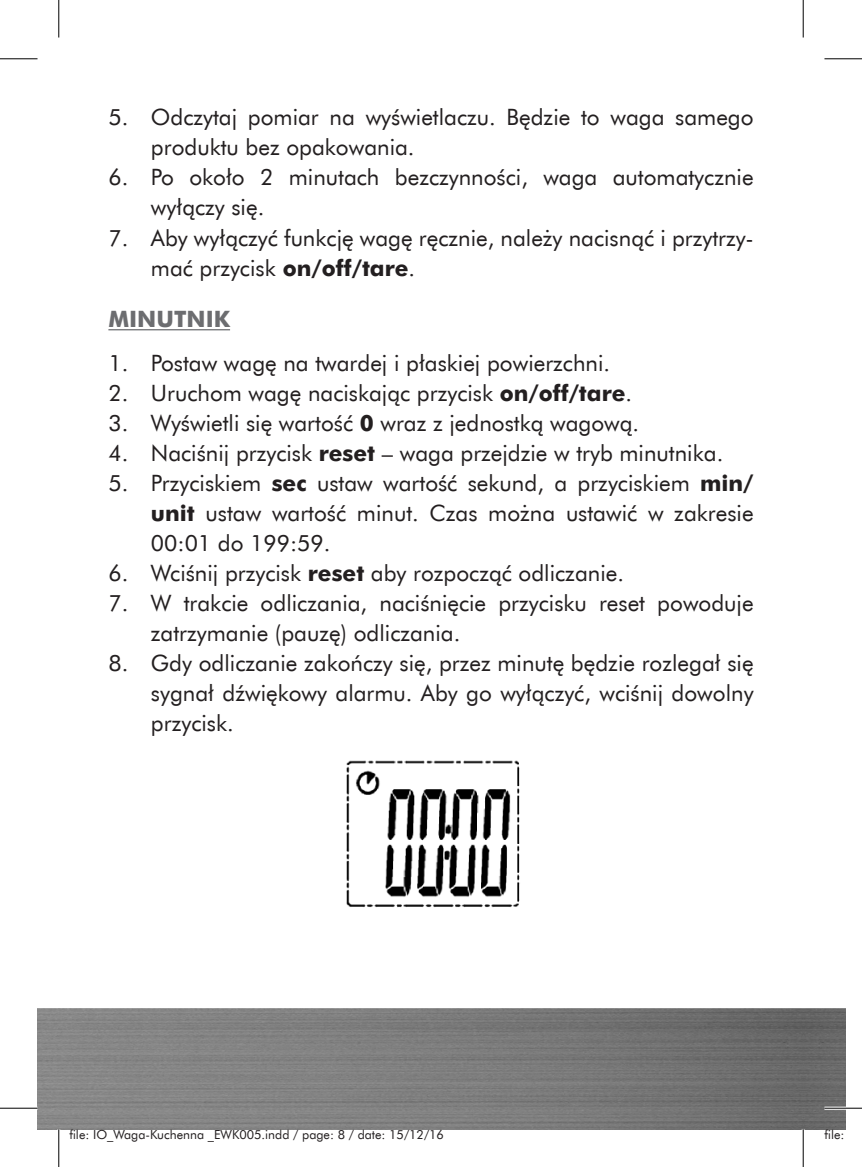
<style>
.page{position:relative;width:862px;height:1167px;background:#fff}
.page>*{position:absolute;margin:0;border:0;box-sizing:border-box;transform-origin:0 0}
.t1{font:22.5px/30px "Futura EU";color:#231f20}
.t2{font:700 22.5px "Futura EU";color:#6c6d70}
.t3{font:12.5px "Futura EU";color:#231f20}
.s1{font-weight:700}
</style>
<div class="page">
<img style="left:38px;top:1008px;width:807px;height:121px">
<hr style="left:108px;top:329px;width:122px;height:1px;background:#6c6d70">
<img style="left:346px;top:760px;width:174px;height:147px">
<hr style="left:824px;top:1106px;width:38px;height:3px;background:#fff">
<hr style="left:0;top:58px;width:38px;height:1px;background:#000">
<hr style="left:824px;top:58px;width:38px;height:1px;background:#000">
<hr style="left:0;top:1107px;width:38px;height:1px;background:#000">
<hr style="left:824px;top:1107px;width:38px;height:1px;background:#000">
<hr style="left:58px;top:0;width:1px;height:37px;background:#000">
<hr style="left:58px;top:1129px;width:1px;height:37px;background:#000">
<hr style="left:802px;top:0;width:1px;height:37px;background:#000">
<hr style="left:802px;top:1129px;width:1px;height:37px;background:#000">
<p class="t1" style="left:151px;top:103px;width:604px;text-indent:-43px">5. Odczytaj pomiar na wyświetlaczu. Będzie to waga samego produktu bez opakowania.</p>
<p class="t1" style="left:151px;top:163px;width:604px;text-indent:-43px">6. Po około 2 minutach bezczynności, waga automatycznie wyłączy się.</p>
<p class="t1" style="left:151px;top:223px;width:604px;text-indent:-43px">7. Aby wyłączyć funkcję wagę ręcznie, należy nacisnąć i przytrzy&shy;mać przycisk <span class="s1">on/off/tare</span>.</p>
<p class="t2" style="left:108px;top:305px;width:123px">MINUTNIK</p>
<p class="t1" style="left:108px;top:348px;width:503px">1. Postaw wagę na twardej i płaskiej powierzchni.</p>
<p class="t1" style="left:108px;top:378px;width:525px">2. Uruchom wagę naciskając przycisk <span class="s1">on/off/tare</span>.</p>
<p class="t1" style="left:108px;top:408px;width:532px">3. Wyświetli się wartość <span class="s1">0</span> wraz z jednostką wagową.</p>
<p class="t1" style="left:108px;top:438px;width:616px">4. Naciśnij przycisk <span class="s1">reset</span> – waga przejdzie w tryb minutnika.</p>
<p class="t1" style="left:151px;top:468px;width:604px;text-align:justify;text-indent:-43px">5. Przyciskiem <span class="s1">sec</span> ustaw wartość sekund, a przyciskiem <span class="s1">min/ unit</span> ustaw wartość minut. Czas można ustawić w zakresie 00:01 do 199:59.</p>
<p class="t1" style="left:108px;top:558px;width:517px">6. Wciśnij przycisk <span class="s1">reset</span> aby rozpocząć odliczanie.</p>
<p class="t1" style="left:151px;top:588px;width:604px;text-indent:-43px">7. W trakcie odliczania, naciśnięcie przycisku reset powoduje zatrzymanie (pauzę) odliczania.</p>
<p class="t1" style="left:151px;top:648px;width:604px;text-align:justify;text-indent:-43px">8. Gdy odliczanie zakończy się, przez minutę będzie rozlegał się sygnał dźwiękowy alarmu. Aby go wyłączyć, wciśnij dowolny przycisk.</p>
<p class="t3" style="left:69px;top:1126px;width:376px">file: IO_Waga-Kuchenna _EWK005.indd / page: 8 / date: 15/12/16</p>
<p class="t3" style="left:824px;top:1126px;width:39px">file: IO</p>
</div>
